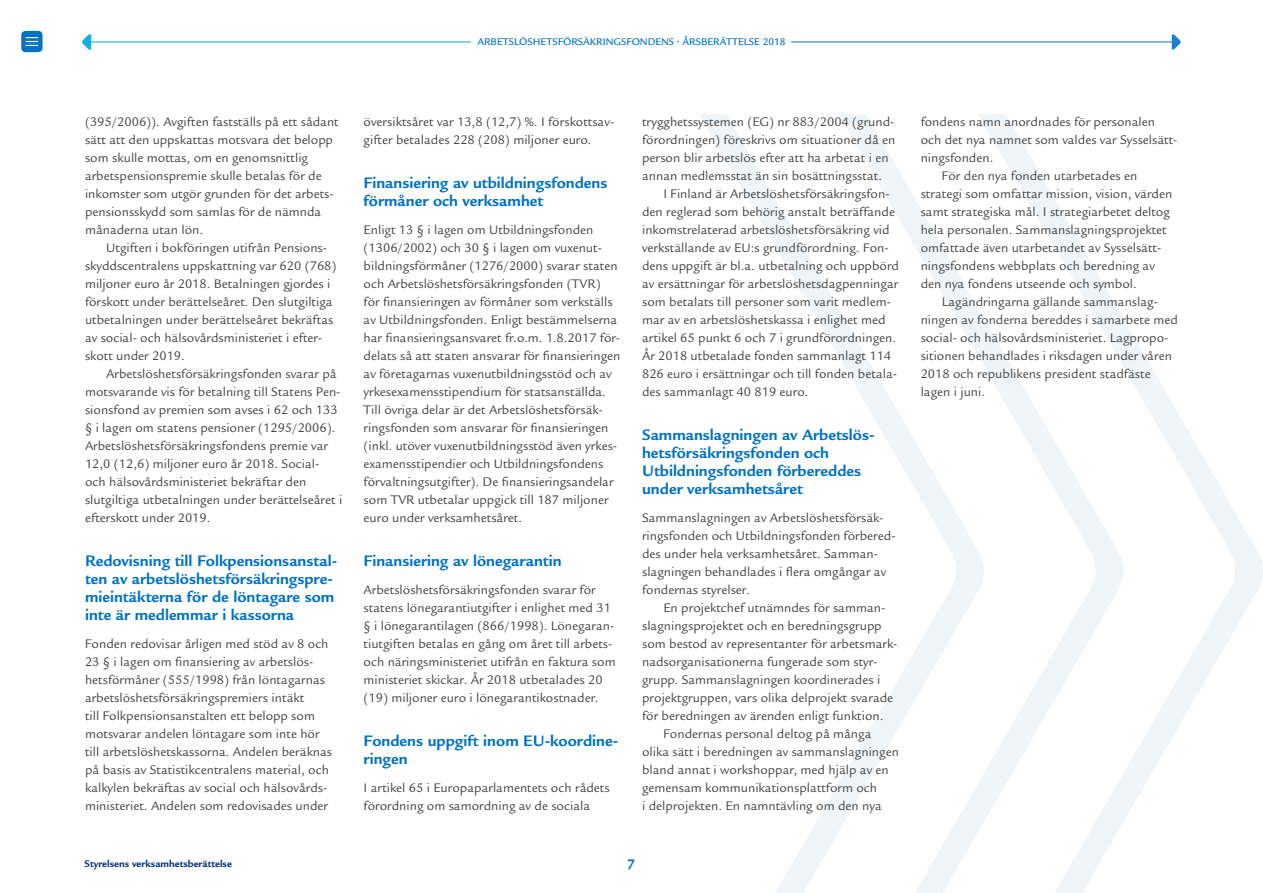
<style>
.page{position:relative;width:1263px;height:893px;background:#fff}
.page>*{position:absolute;margin:0;border:0;box-sizing:border-box;transform-origin:0 0}
.t1{font:700 16.5px/18px "Legacy Sans Std";color:#0072c6}
.t2{font:700 15px "Legacy Sans Std";color:#0072c6}
.t3{font:13.5px/18px "Legacy Sans Std";color:#414042}
.t4{font:500 10.5px "Legacy Sans Std";color:#0072c6}
.t5{font:700 10.5px "Legacy Sans Std";color:#002b7f}
</style>
<div class="page">
<svg style="left:730px;top:115px;width:139px;height:778px"></svg>
<svg style="left:869px;top:115px;width:393px;height:778px"></svg>
<div style="left:21px;top:31px;width:22px;height:21px;background:#0072c6;border-radius:4px"></div>
<svg style="left:26px;top:37px;width:12px;height:9px"></svg>
<hr style="left:85px;top:42px;width:386px;height:1px;background:#00a5db">
<svg style="left:82px;top:34px;width:9px;height:16px"></svg>
<hr style="left:791px;top:42px;width:387px;height:1px;background:#0072c6">
<svg style="left:1172px;top:34px;width:9px;height:16px"></svg>
<p class="t4" style="left:477px;top:36px;width:310px">ARBETSLÖSHETSFÖRSÄKRINGSFONDENS • ÅRSBERÄTTELSE 2018</p>
<p class="t3" style="left:85px;top:113px;width:255px">(395/2006)). Avgiften fastställs på ett sådant sätt att den uppskattas motsvara det belopp som skulle mottas, om en genomsnittlig arbetspensionspremie skulle betalas för de inkomster som utgör grunden för det arbets&shy;pensionsskydd som samlas för de nämnda månaderna utan lön.</p>
<p class="t3" style="left:85px;top:239px;width:253px;text-indent:21px">Utgiften i bokföringen utifrån Pensions&shy;skyddscentralens uppskattning var 620 (768) miljoner euro år 2018. Betalningen gjordes i förskott under berättelseåret. Den slutgiltiga utbetalningen under berättelseåret bekräftas av social- och hälsovårdsministeriet i efter&shy;skott under 2019.</p>
<p class="t3" style="left:85px;top:365px;width:259px;text-indent:21px">Arbetslöshetsförsäkringsfonden svarar på motsvarande vis för betalning till Statens Pen&shy;sionsfond av premien som avses i 62 och 133 § i lagen om statens pensioner (1295/2006).<br>Arbetslöshetsförsäkringsfondens premie var 12,0 (12,6) miljoner euro år 2018. Social&shy;och hälsovårdsministeriet bekräftar den slutgiltiga utbetalningen under berättelseåret i efterskott under 2019.</p>
<h4 class="t1" style="left:85px;top:551px;width:254px">Redovisning till Folkpensionsanstal&shy;ten av arbetslöshetsförsäkringspre&shy;mieintäkterna för de löntagare som inte är medlemmar i kassorna</h4>
<p class="t3" style="left:85px;top:635px;width:249px">Fonden redovisar årligen med stöd av 8 och 23 § i lagen om fnansiering av arbetslös&shy;hetsförmåner (555/1998) från löntagarnas arbetslöshetsförsäkringspremiers intäkt<br>till Folkpensionsanstalten ett belopp som motsvarar andelen löntagare som inte hör till arbetslöshetskassorna. Andelen beräknas på basis av Statistikcentralens material, och kalkylen bekräftas av social och hälsovårds&shy;ministeriet. Andelen som redovisades under</p>
<p class="t3" style="left:364px;top:113px;width:252px">översiktsåret var 13,8 (12,7) %. I förskottsav&shy;gifter betalades 228 (208) miljoner euro.</p>
<h4 class="t1" style="left:364px;top:173px;width:245px">Finansiering av utbildningsfondens förmåner och verksamhet</h4>
<p class="t3" style="left:364px;top:221px;width:258px">Enligt 13 § i lagen om Utbildningsfonden (1306/2002) och 30 § i lagen om vuxenut&shy;bildningsförmåner (1276/2000) svarar staten och Arbetslöshetsförsäkringsfonden (TVR)<br>för fnansieringen av förmåner som verkställs av Utbildningsfonden. Enligt bestämmelserna har fnansieringsansvaret fr.o.m. 1.8.2017 för&shy;delats så att staten ansvarar för fnansieringen av företagarnas vuxenutbildningsstöd och av yrkesexamensstipendium för statsanställda.<br>Till övriga delar är det Arbetslöshetsförsäk&shy;ringsfonden som ansvarar för fnansieringen (inkl. utöver vuxenutbildningsstöd även yrkes&shy;examensstipendier och Utbildningsfondens förvaltningsutgifter). De fnansieringsandelar som TVR utbetalar uppgick till 187 miljoner euro under verksamhetsåret.</p>
<h4 class="t1" style="left:364px;top:551px;width:199px">Finansiering av lönegarantin</h4>
<p class="t3" style="left:364px;top:581px;width:254px">Arbetslöshetsförsäkringsfonden svarar för statens lönegarantiutgifter i enlighet med 31 § i lönegarantilagen (866/1998). Lönegaran&shy;tiutgiften betalas en gång om året till arbets&shy;och näringsministeriet utifrån en faktura som ministeriet skickar. År 2018 utbetalades 20</p>
<p class="t3" style="left:364px;top:689px;width:236px">(19) miljoner euro i lönegarantikostnader.</p>
<h4 class="t1" style="left:364px;top:731px;width:256px">Fondens uppgift inom EU-koordine&shy;ringen</h4>
<p class="t3" style="left:364px;top:779px;width:248px">I artikel 65 i Europaparlamentets och rådets förordning om samordning av de sociala</p>
<p class="t3" style="left:642px;top:113px;width:255px">trygghetssystemen (EG) nr 883/2004 (grund&shy;förordningen) föreskrivs om situationer då en person blir arbetslös efter att ha arbetat i en annan medlemsstat än sin bosättningsstat.</p>
<p class="t3" style="left:642px;top:185px;width:258px;text-indent:21px">I Finland är Arbetslöshetsförsäkringsfon&shy;den reglerad som behörig anstalt beträffande inkomstrelaterad arbetslöshetsförsäkring vid verkställande av EU:s grundförordning. Fon&shy;dens uppgift är bl.a. utbetalning och uppbörd av ersättningar för arbetslöshetsdagpenningar som betalats till personer som varit medlem&shy;mar av en arbetslöshetskassa i enlighet med artikel 65 punkt 6 och 7 i grundförordningen.<br>År 2018 utbetalade fonden sammanlagt 114<br>826 euro i ersättningar och till fonden betala&shy;des sammanlagt 40 819 euro.</p>
<h4 class="t1" style="left:642px;top:425px;width:234px">Sammanslagningen av Arbetslös&shy;hetsförsäkringsfonden och<br>Utbildningsfonden förbereddes under verksamhetsåret</h4>
<p class="t3" style="left:642px;top:509px;width:255px">Sammanslagningen av Arbetslöshetsförsäk&shy;ringsfonden och Utbildningsfonden förbered&shy;des under hela verksamhetsåret. Samman&shy;slagningen behandlades i fera omgångar av fondernas styrelser.</p>
<p class="t3" style="left:642px;top:599px;width:257px;text-indent:21px">En projektchef utnämndes för samman&shy;slagningsprojektet och en beredningsgrupp som bestod av representanter för arbetsmark&shy;nadsorganisationerna fungerade som styr&shy;grupp. Sammanslagningen koordinerades i projektgruppen, vars olika delprojekt svarade för beredningen av ärenden enligt funktion.</p>
<p class="t3" style="left:642px;top:725px;width:258px;text-indent:21px">Fondernas personal deltog på många olika sätt i beredningen av sammanslagningen bland annat i workshoppar, med hjälp av en gemensam kommunikationsplattform och<br>i delprojekten. En namntävling om den nya</p>
<p class="t5" style="left:85px;top:858px;width:149px">Styrelsens verksamhetsberättelse</p>
<p class="t2" style="left:627px;top:855px;width:10px">7</p>
<p class="t3" style="left:921px;top:113px;width:258px">fondens namn anordnades för personalen och det nya namnet som valdes var Sysselsätt&shy;ningsfonden.</p>
<p class="t3" style="left:921px;top:167px;width:253px;text-indent:21px">För den nya fonden utarbetades en strategi som omfattar mission, vision, värden samt strategiska mål. I strategiarbetet deltog hela personalen. Sammanslagningsprojektet omfattade även utarbetandet av Sysselsätt&shy;ningsfondens webbplats och beredning av den nya fondens utseende och symbol.</p>
<p class="t3" style="left:921px;top:293px;width:259px;text-indent:21px">Lagändringarna gällande sammanslag&shy;ningen av fonderna bereddes i samarbete med social- och hälsovårdsministeriet. Lagpropo&shy;sitionen behandlades i riksdagen under våren 2018 och republikens president stadfäste lagen i juni.</p>
</div>
